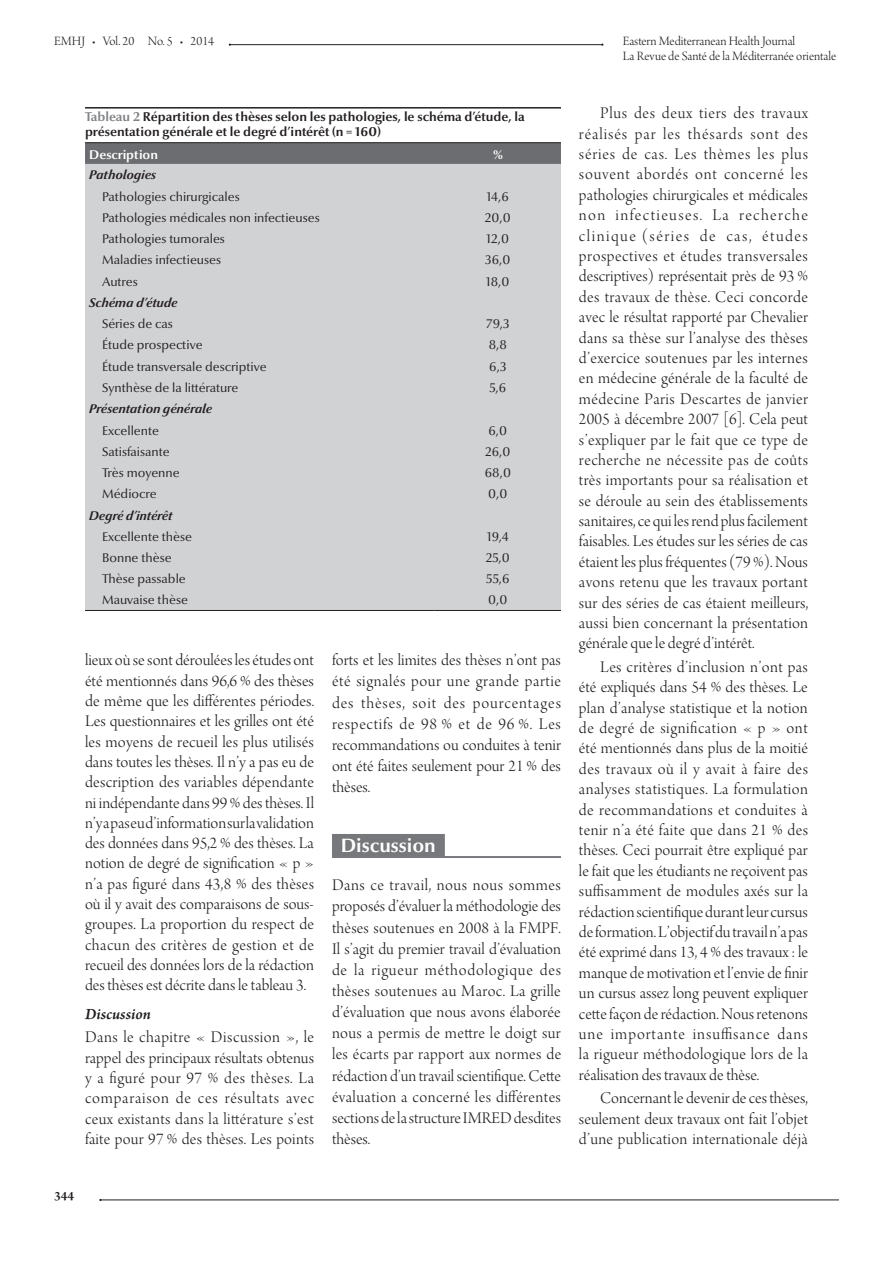
<style>
.page{position:relative;width:893px;height:1263px;background:#fff}
.page>*{position:absolute;margin:0;border:0;box-sizing:border-box;transform-origin:0 0}
.t1{font:700 19.5px "Optima Nova LT Pro";color:#fff}
.body{font:17.25px/20.4px "Arno Pro Light Display";letter-spacing:.015em;color:#231f20;text-align:justify}
.body1{font:17.25px/20.2px "Arno Pro Light Display";color:#231f20;text-align:justify}
.t2{font:italic 600 16.5px "Arno Pro";color:#231f20}
.t3{font:13.5px/15px "Arno Pro Light Display";color:#231f20}
.t4{font:600 13.5px "Arno Pro";color:#231f20}
.tabletit{font:700 12.9px/15px "Optima Nova LT Pro";color:#231f20}
.tabletxt{font:12.75px "Optima Nova LT Pro";color:#231f20}
.tabletxt-it{font:italic 700 12.75px "Optima Nova LT Pro";color:#231f20}
.tabletxt1{font:700 12.75px "Optima Nova LT Pro";color:#fff}
.s1{color:#808285}
</style>
<div class="page">
<hr style="left:230px;top:44px;width:372px;height:1px;background:#231f20">
<hr style="left:100px;top:1199px;width:739px;height:1px;background:#231f20">
<div style="left:332px;top:834px;width:113px;height:22px;background:#76787b"></div>
<hr style="left:332px;top:856px;width:229px;height:2px;background:#76787b">
<hr style="left:85px;top:107px;width:476px;height:2px;background:#231f20">
<svg style="left:85px;top:143px;width:476px;height:21px;background:#6b6c6f"></svg>
<div style="left:85px;top:164px;width:476px;height:446px;background:#d1d2d4"></div>
<hr style="left:85px;top:610px;width:350px;height:1px;background:#231f20">
<hr style="left:435px;top:610px;width:126px;height:1px;background:#231f20">
<hr style="left:85px;top:142px;width:350px;height:1px;background:#231f20">
<hr style="left:435px;top:142px;width:126px;height:1px;background:#231f20">
<p class="t3" style="left:54px;top:34px;width:162px">EMHJ • Vol. 20 No. 5 • 2014</p>
<p class="t3" style="left:623px;top:34px;width:215px">Eastern Mediterranean Health Journal<br>La Revue de Santé de la Méditerranée orientale</p>
<p class="tabletit" style="left:85px;top:109px;width:441px"><span class="s1">Tableau 2</span> Répartition des thèses selon les pathologies, le schéma d’étude, la présentation générale et le degré d’intérêt (n = 160)</p>
<p class="tabletxt1" style="left:89px;top:146px;width:70px">Description</p>
<p class="tabletxt1" style="left:493px;top:146px;width:11px">%</p>
<p class="tabletxt-it" style="left:89px;top:167px;width:69px">Pathologies</p>
<p class="tabletxt" style="left:102px;top:188px;width:139px">Pathologies chirurgicales</p>
<p class="tabletxt" style="left:487px;top:188px;width:24px">14,6</p>
<p class="tabletxt" style="left:102px;top:210px;width:219px">Pathologies médicales non infectieuses</p>
<p class="tabletxt" style="left:485px;top:210px;width:27px">20,0</p>
<p class="tabletxt" style="left:102px;top:231px;width:124px">Pathologies tumorales</p>
<p class="tabletxt" style="left:487px;top:231px;width:24px">12,0</p>
<p class="tabletxt" style="left:102px;top:252px;width:121px">Maladies infectieuses</p>
<p class="tabletxt" style="left:485px;top:252px;width:27px">36,0</p>
<p class="tabletxt" style="left:102px;top:273px;width:37px">Autres</p>
<p class="tabletxt" style="left:486px;top:273px;width:25px">18,0</p>
<p class="tabletxt-it" style="left:89px;top:295px;width:90px">Schéma d’étude</p>
<p class="tabletxt" style="left:102px;top:316px;width:72px">Séries de cas</p>
<p class="tabletxt" style="left:486px;top:316px;width:25px">79,3</p>
<p class="tabletxt" style="left:102px;top:337px;width:102px">Étude prospective</p>
<p class="tabletxt" style="left:489px;top:337px;width:20px">8,8</p>
<p class="tabletxt" style="left:102px;top:358px;width:166px">Étude transversale descriptive</p>
<p class="tabletxt" style="left:489px;top:358px;width:19px">6,3</p>
<p class="tabletxt" style="left:102px;top:380px;width:138px">Synthèse de la littérature</p>
<p class="tabletxt" style="left:489px;top:380px;width:18px">5,6</p>
<p class="tabletxt-it" style="left:89px;top:401px;width:124px">Présentation générale</p>
<p class="tabletxt" style="left:102px;top:422px;width:58px">Excellente</p>
<p class="tabletxt" style="left:488px;top:422px;width:20px">6,0</p>
<p class="tabletxt" style="left:102px;top:443px;width:69px">Satisfaisante</p>
<p class="tabletxt" style="left:485px;top:443px;width:27px">26,0</p>
<p class="tabletxt" style="left:102px;top:465px;width:79px">Très moyenne</p>
<p class="tabletxt" style="left:485px;top:465px;width:28px">68,0</p>
<p class="tabletxt" style="left:102px;top:486px;width:56px">Médiocre</p>
<p class="tabletxt" style="left:488px;top:486px;width:21px">0,0</p>
<p class="tabletxt-it" style="left:89px;top:507px;width:85px">Degré d’intérêt</p>
<p class="tabletxt" style="left:102px;top:528px;width:92px">Excellente thèse</p>
<p class="tabletxt" style="left:487px;top:528px;width:23px">19,4</p>
<p class="tabletxt" style="left:102px;top:550px;width:71px">Bonne thèse</p>
<p class="tabletxt" style="left:486px;top:550px;width:26px">25,0</p>
<p class="tabletxt" style="left:102px;top:571px;width:85px">Thèse passable</p>
<p class="tabletxt" style="left:486px;top:571px;width:25px">55,6</p>
<p class="tabletxt" style="left:102px;top:592px;width:87px">Mauvaise thèse</p>
<p class="tabletxt" style="left:488px;top:592px;width:21px">0,0</p>
<p class="body1" style="left:85px;top:651px;width:231px">lieux où se sont déroulées les études ont été mentionnés dans 96,6 % des thèses de même que les différentes périodes.<br>Les questionnaires et les grilles ont été les moyens de recueil les plus utilisés dans toutes les thèses. Il n’y a pas eu de description des variables dépendante ni indépendante dans 99 % des thèses. Il n’y a pas eu d’information sur la validation des données dans 95,2 % des thèses. La notion de degré de signification « p » n’a pas figuré dans 43,8 % des thèses où il y avait des comparaisons de sous&shy;groupes. La proportion du respect de chacun des critères de gestion et de recueil des données lors de la rédaction des thèses est décrite dans le tableau 3.</p>
<p class="t2" style="left:85px;top:1004px;width:67px">Discussion</p>
<p class="body1" style="left:85px;top:1028px;width:231px">Dans le chapitre « Discussion », le rappel des principaux résultats obtenus y a figuré pour 97 % des thèses. La comparaison de ces résultats avec ceux existants dans la littérature s’est faite pour 97 % des thèses. Les points</p>
<p class="t4" style="left:54px;top:1188px;width:22px">344</p>
<p class="body1" style="left:332px;top:651px;width:231px;line-height:21.1px">forts et les limites des thèses n’ont pas été signalés pour une grande partie des thèses, soit des pourcentages respectifs de 98 % et de 96 %. Les recommandations ou conduites à tenir ont été faites seulement pour 21 % des thèses.</p>
<p class="t1" style="left:341px;top:833px;width:97px">Discussion</p>
<p class="body1" style="left:332px;top:876px;width:231px;line-height:21.1px">Dans ce travail, nous nous sommes proposés d’évaluer la méthodologie des thèses soutenues en 2008 à la FMPF.<br>Il s’agit du premier travail d’évaluation de la rigueur méthodologique des thèses soutenues au Maroc. La grille d’évaluation que nous avons élaborée nous a permis de mettre le doigt sur les écarts par rapport aux normes de rédaction d’un travail scientifique. Cette évaluation a concerné les différentes sections de la structure IMRED desdites thèses.</p>
<p class="body" style="left:579px;top:104px;width:231px;text-indent:21px">Plus des deux tiers des travaux réalisés par les thésards sont des séries de cas. Les thèmes les plus souvent abordés ont concerné les pathologies chirurgicales et médicales non infectieuses. La recherche clinique (séries de cas, études prospectives et études transversales descriptives) représentait près de 93 % des travaux de thèse. Ceci concorde avec le résultat rapporté par Chevalier dans sa thèse sur l’analyse des thèses d’exercice soutenues par les internes en médecine générale de la faculté de médecine Paris Descartes de janvier 2005 à décembre 2007 [6]. Cela peut s’expliquer par le fait que ce type de recherche ne nécessite pas de coûts très importants pour sa réalisation et se déroule au sein des établissements sanitaires, ce qui les rend plus facilement faisables. Les études sur les séries de cas étaient les plus fréquentes (79 %). Nous avons retenu que les travaux portant sur des séries de cas étaient meilleurs, aussi bien concernant la présentation générale que le degré d’intérêt.</p>
<p class="body" style="left:579px;top:658px;width:231px;text-indent:21px">Les critères d’inclusion n’ont pas été expliqués dans 54 % des thèses. Le plan d’analyse statistique et la notion de degré de signification « p » ont été mentionnés dans plus de la moitié des travaux où il y avait à faire des analyses statistiques. La formulation de recommandations et conduites à tenir n’a été faite que dans 21 % des thèses. Ceci pourrait être expliqué par le fait que les étudiants ne reçoivent pas suffisamment de modules axés sur la rédaction scientifique durant leur cursus de formation. L’objectif du travail n’a pas été exprimé dans 13, 4 % des travaux : le manque de motivation et l’envie de finir un cursus assez long peuvent expliquer cette façon de rédaction. Nous retenons une importante insuffisance dans la rigueur méthodologique lors de la réalisation des travaux de thèse.</p>
<p class="body" style="left:579px;top:1089px;width:231px;text-indent:21px">Concernant le devenir de ces thèses, seulement deux travaux ont fait l’objet d’une publication internationale déjà</p>
</div>
